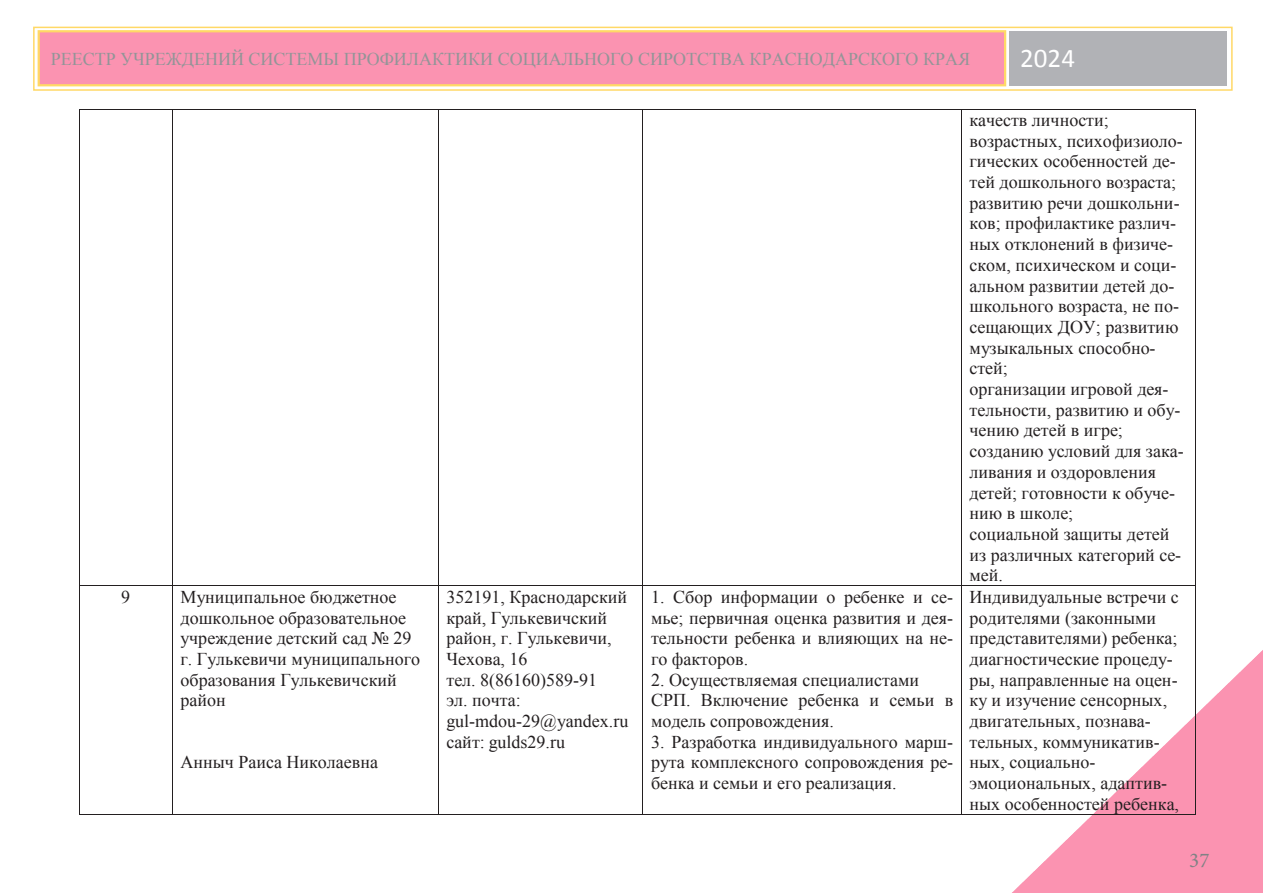
<style>
.page{position:relative;width:1263px;height:893px;background:#fff}
.page>*{position:absolute;margin:0;border:0;box-sizing:border-box;transform-origin:0 0}
.t1{font:27px "Calibri";color:#fff}
.t2{font:21px "Minion Pro";color:#808285}
.t3{font:18px/20.7px "Times New Roman";color:#231f20}
.t4{font:18px "Times New Roman";color:#939598}
</style>
<div class="page">
<img style="left:1012px;top:650px;width:251px;height:243px">
<div style="left:39px;top:31px;width:966px;height:54px;background:#fb93b1"></div>
<div style="left:38px;top:30px;width:968px;height:56px;border:2px solid #ffd966"></div>
<div style="left:1009px;top:31px;width:217px;height:54px;background:#b1b2b6"></div>
<div style="left:33px;top:27px;width:1200px;height:64px;border:2px solid #ffd966"></div>
<hr style="left:79px;top:109px;width:93px;height:1px;background:#231f20">
<hr style="left:173px;top:109px;width:265px;height:1px;background:#231f20">
<hr style="left:438px;top:109px;width:204px;height:1px;background:#231f20">
<hr style="left:643px;top:109px;width:318px;height:1px;background:#231f20">
<hr style="left:962px;top:109px;width:233px;height:1px;background:#231f20">
<hr style="left:79px;top:109px;width:1px;height:477px;background:#231f20">
<hr style="left:172px;top:109px;width:1px;height:477px;background:#231f20">
<hr style="left:438px;top:109px;width:1px;height:477px;background:#231f20">
<hr style="left:642px;top:109px;width:1px;height:477px;background:#231f20">
<hr style="left:961px;top:109px;width:1px;height:477px;background:#231f20">
<hr style="left:1195px;top:109px;width:1px;height:477px;background:#231f20">
<hr style="left:79px;top:586px;width:93px;height:1px;background:#231f20">
<hr style="left:173px;top:586px;width:265px;height:1px;background:#231f20">
<hr style="left:438px;top:586px;width:204px;height:1px;background:#231f20">
<hr style="left:643px;top:586px;width:318px;height:1px;background:#231f20">
<hr style="left:962px;top:586px;width:233px;height:1px;background:#231f20">
<hr style="left:79px;top:586px;width:1px;height:228px;background:#231f20">
<hr style="left:79px;top:814px;width:93px;height:1px;background:#231f20">
<hr style="left:172px;top:586px;width:1px;height:228px;background:#231f20">
<hr style="left:173px;top:814px;width:265px;height:1px;background:#231f20">
<hr style="left:438px;top:586px;width:1px;height:228px;background:#231f20">
<hr style="left:438px;top:814px;width:204px;height:1px;background:#231f20">
<hr style="left:642px;top:586px;width:1px;height:228px;background:#231f20">
<hr style="left:643px;top:814px;width:318px;height:1px;background:#231f20">
<hr style="left:961px;top:586px;width:1px;height:228px;background:#231f20">
<hr style="left:962px;top:814px;width:233px;height:1px;background:#231f20">
<hr style="left:1195px;top:586px;width:1px;height:228px;background:#231f20">
<p class="t4" style="left:51px;top:47px;width:921px">РЕЕСТР УЧРЕЖДЕНИЙ СИСТЕМЫ ПРОФИЛАКТИКИ СОЦИАЛЬНОГО СИРОТСТВА КРАСНОДАРСКОГО КРАЯ</p>
<p class="t1" style="left:1020px;top:41px;width:56px">2024</p>
<p class="t3" style="left:121px;top:586px;width:10px">9</p>
<p class="t3" style="left:181px;top:586px;width:241px">Муниципальное бюджетное дошкольное образовательное учреждение детский сад № 29 г. Гулькевичи муниципального образования Гулькевичский район</p>
<p class="t3" style="left:181px;top:752px;width:199px">Анныч Раиса Николаевна</p>
<p class="t3" style="left:446px;top:586px;width:183px">352191, Краснодарский край, Гулькевичский район, г. Гулькевичи,<br>Чехова, 16<br>тел. 8(86160)589-91<br>эл. почта: gul-mdou-29@yandex.ru сайт: gulds29.ru</p>
<p class="t3" style="left:651px;top:586px;width:304px;text-align:justify">1. Сбор информации о ребенке и се&shy;мье; первичная оценка развития и дея&shy;тельности ребенка и влияющих на не&shy;го факторов.</p>
<p class="t3" style="left:651px;top:669px;width:304px">2. Осуществляемая специалистами<br>СРП. Включение ребенка и семьи в модель сопровождения.</p>
<p class="t3" style="left:651px;top:731px;width:304px;text-align:justify">3. Разработка индивидуального марш&shy;рута комплексного сопровождения ре&shy;бенка и семьи и его реализация.</p>
<p class="t3" style="left:969px;top:109px;width:216px">качеств личности; возрастных, психофизиоло&shy;гических особенностей де&shy;тей дошкольного возраста; развитию речи дошкольни&shy;ков; профилактике различ&shy;ных отклонений в физиче&shy;ском, психическом и соци&shy;альном развитии детей до&shy;школьного возраста, не по&shy;сещающих ДОУ; развитию музыкальных способно&shy;стей;<br>организации игровой дея&shy;тельности, развитию и обу&shy;чению детей в игре; созданию условий для зака&shy;ливания и оздоровления детей; готовности к обуче&shy;нию в школе;<br>социальной защиты детей из различных категорий се&shy;мей.</p>
<p class="t3" style="left:969px;top:586px;width:211px">Индивидуальные встречи с родителями (законными представителями) ребенка; диагностические процеду&shy;ры, направленные на оцен&shy;ку и изучение сенсорных, двигательных, познава&shy;тельных, коммуникатив&shy;ных, социально&shy;эмоциональных, адаптив&shy;ных особенностей ребенка,</p>
<p class="t2" style="left:1189px;top:846px;width:22px">37</p>
</div>
